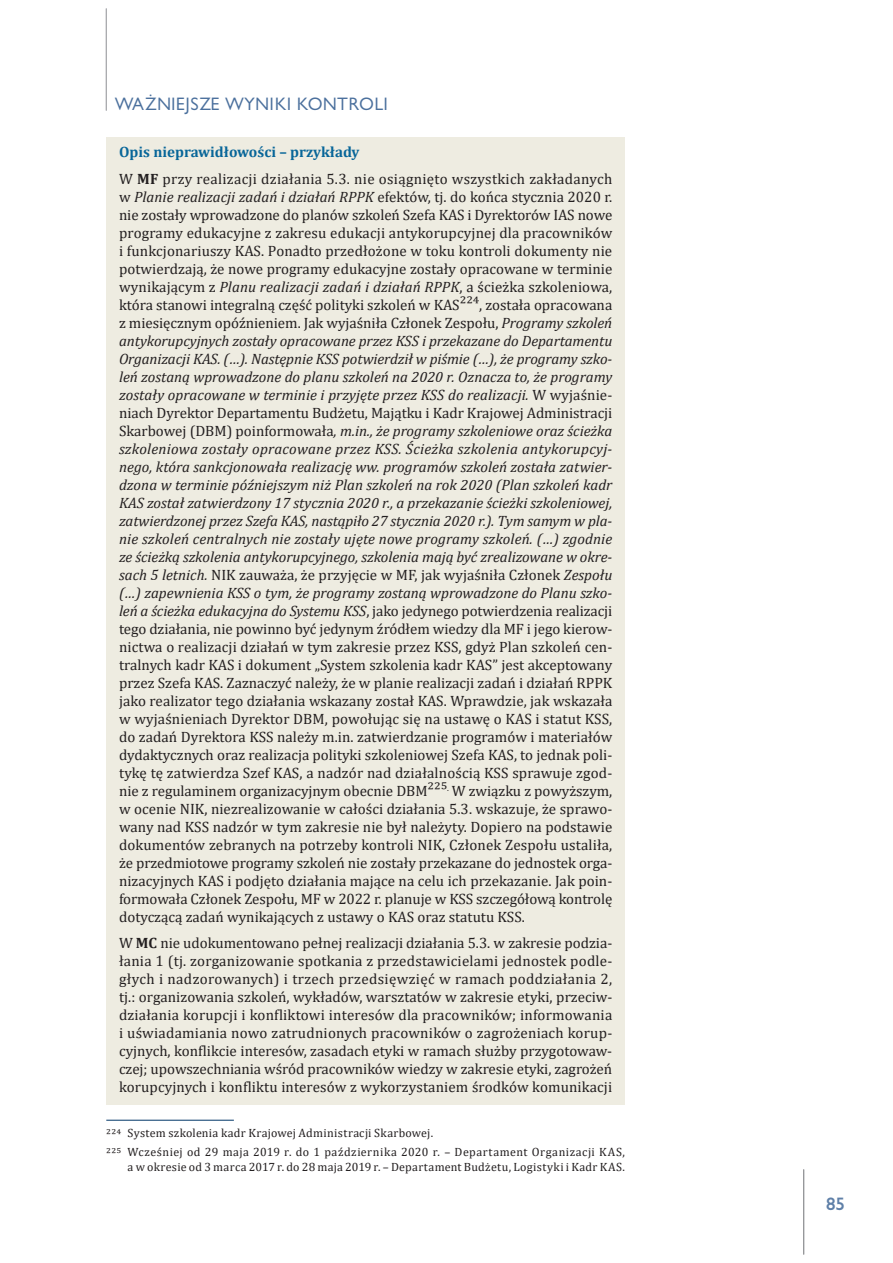
<style>
.page{position:relative;width:893px;height:1263px;background:#fff}
.page>*{position:absolute;margin:0;border:0;box-sizing:border-box;transform-origin:0 0}
.t1{font:16.5px "Gilead TTEFN";letter-spacing:.05em;color:#4b709d}
.t2{font:700 16.5px "Gilead TTEFN";color:#5f80a8}
.t3{font:15px/18px "Cambria";letter-spacing:.01em;color:#231f20;text-align:justify}
.t4{font:12px/19.2px "Cambria";letter-spacing:.025em;color:#231f20}
.s1{font-weight:700;color:#086699}
.s2{font-weight:700}
.s3{font-style:italic}
.s4{font-size:16.5px}
</style>
<div class="page">
<hr style="left:106px;top:9px;width:1px;height:102px;background:#a8a9ad">
<hr style="left:803px;top:1169px;width:1px;height:85px;background:#939598">
<div style="left:106px;top:137px;width:519px;height:32px;background:#eeece1"></div>
<div style="left:106px;top:164px;width:519px;height:770px;background:#eeece1"></div>
<div style="left:106px;top:928px;width:519px;height:176px;background:#eeece1"></div>
<hr style="left:106px;top:1120px;width:128px;height:1px;background:#003667">
<p class="t1" style="left:115px;top:93px;width:275px">WAŻNIEJSZE WYNIKI KONTROLI</p>
<p class="t3" style="left:119px;top:139px;width:495px;line-height:26.5px"><span class="s1">Opis nieprawidłowości – przykłady<br></span>W <span class="s2">MF</span> przy realizacji działania 5.3. nie osiągnięto wszystkich zakładanych</p>
<p class="t3" style="left:119px;top:188px;width:495px">w <span class="s3">Planie realizacji zadań i działań RPPK</span> efektów, tj. do końca stycznia 2020 r. nie zostały wprowadzone do planów szkoleń Szefa KAS i Dyrektorów IAS nowe programy edukacyjne z zakresu edukacji antykorupcyjnej dla pracowników i funkcjonariuszy KAS. Ponadto przedłożone w toku kontroli dokumenty nie potwierdzają, że nowe programy edukacyjne zostały opracowane w terminie wynikającym z <span class="s3">Planu realizacji zadań i działań RPPK</span>, a ścieżka szkoleniowa, która stanowi integralną część polityki szkoleń w KAS<span class="s4">224</span>, została opracowana z miesięcznym opóźnieniem. Jak wyjaśniła Członek Zespołu, <span class="s3">Programy szkoleń antykorupcyjnych zostały opracowane przez KSS i przekazane do Departamentu Organizacji KAS. (…). Następnie KSS potwierdził w piśmie (…), że programy szko&shy;leń zostaną wprowadzone do planu szkoleń na 2020 r. Oznacza to, że programy zostały opracowane w terminie i przyjęte przez KSS do realizacji.</span> W wyjaśnie&shy;niach Dyrektor Departamentu Budżetu, Majątku i Kadr Krajowej Administracji Skarbowej (DBM) poinformowała<span class="s3">, m.in., że programy szkoleniowe oraz ścieżka szkoleniowa zostały opracowane przez KSS. Ścieżka szkolenia antykorupcyj&shy;nego, która sankcjonowała realizację ww. programów szkoleń została zatwier&shy;dzona w terminie późniejszym niż Plan szkoleń na rok 2020 (Plan szkoleń kadr KAS został zatwierdzony 17 stycznia 2020 r., a przekazanie ścieżki szkoleniowej, zatwierdzonej przez Szefa KAS, nastąpiło 27 stycznia 2020 r.). Tym samym w pla&shy;nie szkoleń centralnych nie zostały ujęte nowe programy szkoleń. (…) zgodnie ze ścieżką szkolenia antykorupcyjnego, szkolenia mają być zrealizowane w okre&shy;sach 5 letnich.</span> NIK zauważa, że przyjęcie w MF, jak wyjaśniła Członek <span class="s3">Zespołu (…) zapewnienia KSS o tym, że programy zostaną wprowadzone do Planu szko&shy;leń a ścieżka edukacyjna do Systemu KSS</span>, jako jedynego potwierdzenia realizacji tego działania, nie powinno być jedynym źródłem wiedzy dla MF i jego kierow&shy;nictwa o realizacji działań w tym zakresie przez KSS, gdyż Plan szkoleń cen&shy;tralnych kadr KAS i dokument „System szkolenia kadr KAS” jest akceptowany przez Szefa KAS. Zaznaczyć należy, że w planie realizacji zadań i działań RPPK jako realizator tego działania wskazany został KAS. Wprawdzie, jak wskazała w wyjaśnieniach Dyrektor DBM, powołując się na ustawę o KAS i statut KSS, do zadań Dyrektora KSS należy m.in. zatwierdzanie programów i materiałów dydaktycznych oraz realizacja polityki szkoleniowej Szefa KAS, to jednak poli&shy;tykę tę zatwierdza Szef KAS, a nadzór nad działalnością KSS sprawuje zgod&shy;nie z regulaminem organizacyjnym obecnie DBM<span class="s4">225</span><sup>.</sup> W związku z powyższym, w ocenie NIK, niezrealizowanie w całości działania 5.3. wskazuje, że sprawo&shy;wany nad KSS nadzór w tym zakresie nie był należyty. Dopiero na podstawie dokumentów zebranych na potrzeby kontroli NIK, Członek Zespołu ustaliła, że przedmiotowe programy szkoleń nie zostały przekazane do jednostek orga&shy;nizacyjnych KAS i podjęto działania mające na celu ich przekazanie. Jak poin&shy;formowała Członek Zespołu, MF w 2022 r. planuje w KSS szczegółową kontrolę dotyczącą zadań wynikających z ustawy o KAS oraz statutu KSS.</p>
<p class="t3" style="left:119px;top:934px;width:495px">W <span class="s2">MC</span> nie udokumentowano pełnej realizacji działania 5.3. w zakresie podzia&shy;łania 1 (tj. zorganizowanie spotkania z przedstawicielami jednostek podle&shy;głych i nadzorowanych) i trzech przedsięwzięć w ramach poddziałania 2, tj.: organizowania szkoleń, wykładów, warsztatów w zakresie etyki, przeciw&shy;działania korupcji i konfliktowi interesów dla pracowników; informowania i uświadamiania nowo zatrudnionych pracowników o zagrożeniach korup&shy;cyjnych, konflikcie interesów, zasadach etyki w ramach służby przygotowaw&shy;czej; upowszechniania wśród pracowników wiedzy w zakresie etyki, zagrożeń korupcyjnych i konfliktu interesów z wykorzystaniem środków komunikacji</p>
<p class="t4" style="left:106px;top:1123px;width:520px">224 System szkolenia kadr Krajowej Administracji Skarbowej.<br>225 Wcześniej od 29 maja 2019 r. do 1 października 2020 r. – Departament Organizacji KAS,</p>
<p class="t4" style="left:128px;top:1157px;width:499px">a w okresie od 3 marca 2017 r. do 28 maja 2019 r. – Departament Budżetu, Logistyki i Kadr KAS.</p>
<p class="t2" style="left:826px;top:1193px;width:20px">85</p>
</div>
